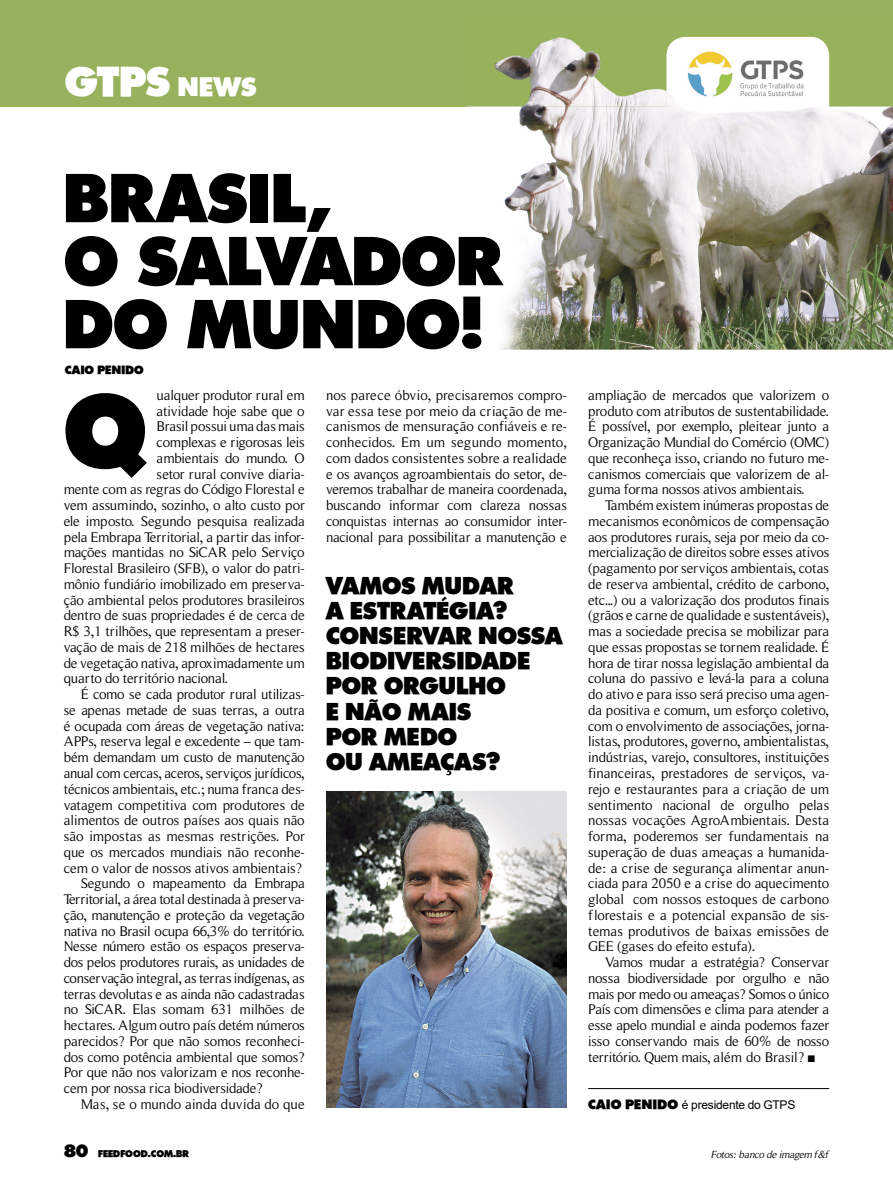
<style>
.page{position:relative;width:893px;height:1191px;background:#fff}
.page>*{position:absolute;margin:0;border:0;box-sizing:border-box;transform-origin:0 0}
.t1{font:800 104.25px "Intrepid";color:#000}
.t2{font:800 69px/63px "Intrepid";letter-spacing:.01em;color:#000}
.t3{font:800 41.7px "Intrepid";color:#fff}
.t4{font:800 24.3px/25.2px "Intrepid";letter-spacing:.015em;color:#000}
.t5{font:14.25px/15.8px "Roman Serif";letter-spacing:-.02em;color:#000;text-align:justify}
.t6{font:14.25px "Roman Serif";color:#000}
.t7{font:12px "Arial";letter-spacing:-.02em;color:#000}
.t8{font:800 12px "Intrepid";letter-spacing:.02em;color:#000}
.t9{font:italic 10.5px "Roman Serif";letter-spacing:-.03em;color:#000}
.t10{font:800 9.75px "Intrepid";color:#000}
.s1{font-size:26.7px}
.s2{font-family:"Arial Narrow"}
.s3{font-family:"Intrepid";font-weight:800;font-size:13.5px}
.s4{font-size:18px}
</style>
<div class="page">
<div style="left:0;top:0;width:893px;height:106px;background:#97b15c"></div>
<hr style="left:588px;top:1088px;width:241px;height:1px;background:#000">
<img style="left:326px;top:791px;width:241px;height:316px">
<img style="left:467px;top:36px;width:426px;height:313px">
<img style="left:666px;top:37px;width:163px;height:74px">
<img style="left:685px;top:48px;width:124px;height:53px">
<h3 class="t3" style="left:65px;top:56px;width:193px">GTPS <span class="s1">NEWS</span></h3>
<h2 class="t2" style="left:64px;top:166px;width:439px">BRASIL,<br>O SALVADOR<br>DO MUNDO!</h2>
<p class="t8" style="left:65px;top:363px;width:81px">CAIO PENIDO</p>
<p class="t5" style="left:157px;top:387px;width:150px">ualquer produtor rural em</p>
<p class="t5" style="left:157px;top:403px;width:150px">atividade hoje sabe que o</p>
<p class="t5" style="left:157px;top:418px;width:150px">Brasil possui uma das mais</p>
<p class="t5" style="left:157px;top:434px;width:150px">complexas e rigorosas leis</p>
<p class="t5" style="left:157px;top:450px;width:150px">ambientais do mundo. O</p>
<p class="t5" style="left:157px;top:466px;width:150px">setor rural convive diaria-</p>
<p class="t5" style="left:64px;top:481px;width:242px">mente com as regras do Código Florestal e</p>
<p class="t5" style="left:64px;top:497px;width:243px">vem assumindo, sozinho, o alto custo por</p>
<p class="t5" style="left:64px;top:513px;width:242px">ele imposto. Segundo pesquisa realizada</p>
<p class="t5" style="left:64px;top:529px;width:242px">pela Embrapa Territorial, a partir das infor-</p>
<p class="t5" style="left:64px;top:544px;width:243px">mações mantidas no SiCAR pelo Serviço</p>
<p class="t5" style="left:64px;top:560px;width:243px">Florestal Brasileiro (SFB), o valor do patri-</p>
<p class="t5" style="left:64px;top:576px;width:243px">mônio fundiário imobilizado em preserva-</p>
<p class="t5" style="left:64px;top:592px;width:242px">ção ambiental pelos produtores brasileiros</p>
<p class="t5" style="left:64px;top:607px;width:242px">dentro de suas propriedades é de cerca de</p>
<p class="t5" style="left:64px;top:623px;width:242px">R$ 3,1 trilhões, que representam a preser-</p>
<p class="t5" style="left:64px;top:639px;width:242px">vação de mais de 218 milhões de hectares</p>
<p class="t5" style="left:64px;top:655px;width:243px">de vegetação nativa, aproximadamente um</p>
<p class="t5" style="left:64px;top:670px;width:166px">quarto do território nacional.</p>
<p class="t5" style="left:81px;top:686px;width:225px">É como se cada produtor rural utilizas-</p>
<p class="t5" style="left:64px;top:702px;width:242px">se apenas metade de suas terras, a outra</p>
<p class="t5" style="left:64px;top:718px;width:243px">é ocupada com áreas de vegetação nativa:</p>
<p class="t5" style="left:64px;top:733px;width:242px">APPs, reserva legal e excedente – que tam-</p>
<p class="t5" style="left:64px;top:749px;width:242px">bém demandam um custo de manutenção</p>
<p class="t5" style="left:64px;top:765px;width:242px">anual com cercas, aceros, serviços jurídicos,</p>
<p class="t5" style="left:64px;top:781px;width:243px">técnicos ambientais, etc.; numa franca des-</p>
<p class="t5" style="left:64px;top:796px;width:242px">vatagem competitiva com produtores de</p>
<p class="t5" style="left:64px;top:812px;width:242px">alimentos de outros países aos quais não</p>
<p class="t6" style="left:64px;top:828px;width:243px">são impostas as mesmas restrições. Por</p>
<p class="t5" style="left:64px;top:844px;width:242px">que os mercados mundiais não reconhe-</p>
<p class="t5" style="left:64px;top:859px;width:240px">cem o valor de nossos ativos ambientais?</p>
<p class="t5" style="left:81px;top:875px;width:225px">Segundo o mapeamento da Embrapa</p>
<p class="t5" style="left:64px;top:891px;width:243px">Territorial, a área total destinada à preserva-</p>
<p class="t5" style="left:64px;top:907px;width:243px">ção, manutenção e proteção da vegetação</p>
<p class="t5" style="left:64px;top:922px;width:243px">nativa no Brasil ocupa 66,3% do território.</p>
<p class="t5" style="left:64px;top:938px;width:242px">Nesse número estão os espaços preserva-</p>
<p class="t5" style="left:64px;top:954px;width:242px">dos pelos produtores rurais, as unidades de</p>
<p class="t5" style="left:64px;top:970px;width:242px">conservação integral, as terras indígenas, as</p>
<p class="t5" style="left:64px;top:985px;width:242px">terras devolutas e as ainda não cadastradas</p>
<p class="t5" style="left:64px;top:1001px;width:242px">no SiCAR. Elas somam 631 milhões de</p>
<p class="t5" style="left:64px;top:1017px;width:243px">hectares. Algum outro país detém números</p>
<p class="t5" style="left:64px;top:1033px;width:242px">parecidos? Por que não somos reconheci-</p>
<p class="t5" style="left:64px;top:1048px;width:242px">dos como potência ambiental que somos?</p>
<p class="t5" style="left:64px;top:1064px;width:242px">Por que não nos valorizam e nos reconhe-</p>
<p class="t5" style="left:64px;top:1080px;width:201px">cem por nossa rica biodiversidade?</p>
<p class="t6" style="left:81px;top:1095px;width:225px">Mas, se o mundo ainda duvida do que</p>
<h1 class="t1" style="left:64px;top:368px;width:85px">Q</h1>
<p class="t5" style="left:326px;top:387px;width:242px">nos parece óbvio, precisaremos compro&shy;var essa tese por meio da criação de me&shy;canismos de mensuração confiáveis e re&shy;conhecidos. Em um segundo momento, com dados consistentes sobre a realidade e os avanços agroambientais do setor, de&shy;veremos trabalhar de maneira coordenada, buscando informar com clareza nossas conquistas internas ao consumidor inter&shy;nacional para possibilitar a manutenção e</p>
<h3 class="t4" style="left:326px;top:572px;width:238px">VAMOS MUDAR<br>A ESTRATÉGIA?<br>CONSERVAR NOSSA<br>BIODIVERSIDADE<br>POR ORGULHO<br>E NÃO MAIS<br>POR MEDO<br>OU AMEAÇAS?</h3>
<p class="t5" style="left:588px;top:387px;width:242px">ampliação de mercados que valorizem o produto com atributos de sustentabilidade.<br>É possível, por exemplo, pleitear junto a Organização Mundial do Comércio (OMC) que reconheça isso, criando no futuro me&shy;canismos comerciais que valorizem de al&shy;guma forma nossos ativos ambientais.</p>
<p class="t5" style="left:588px;top:497px;width:242px;text-indent:17px">Também existem inúmeras propostas de mecanismos econômicos de compensação aos produtores rurais, seja por meio da co&shy;mercialização de direitos sobre esses ativos (pagamento por serviços ambientais, cotas de reserva ambiental, crédito de carbono, etc...) ou a valorização dos produtos finais (grãos e carne de qualidade e sustentáveis), mas a sociedade precisa se mobilizar para que essas propostas se tornem realidade. É hora de tirar nossa legislação ambiental da coluna do passivo e levá-la para a coluna do ativo e para isso será preciso uma agen&shy;da positiva e comum, um esforço coletivo, com o envolvimento de associações, jorna&shy;listas, produtores, governo, ambientalistas, indústrias, varejo, consultores, instituições financeiras, prestadores de serviços, va&shy;rejo e restaurantes para a criação de um sentimento nacional de orgulho pelas nossas vocações AgroAmbientais. Desta forma, poderemos ser fundamentais na superação de duas ameaças a humanida&shy;de: a crise de segurança alimentar anun&shy;ciada para 2050 e a crise do aquecimento global com nossos estoques de carbono florestais e a potencial expansão de sis&shy;temas produtivos de baixas emissões de GEE (gases do efeito estufa).</p>
<p class="t5" style="left:588px;top:954px;width:242px;text-indent:17px">Vamos mudar a estratégia? Conservar nossa biodiversidade por orgulho e não mais por medo ou ameaças? Somos o único País com dimensões e clima para atender a esse apelo mundial e ainda podemos fazer isso conservando mais de 60% de nosso território. Quem mais, além do Brasil? <span class="s2">■</span></p>
<p class="t7" style="left:588px;top:1096px;width:209px"><span class="s3">CAIO PENIDO</span> é presidente do GTPS</p>
<p class="t10" style="left:64px;top:1148px;width:127px"><span class="s4">80</span> FEEDFOOD.COM.BR</p>
<p class="t9" style="left:712px;top:1148px;width:119px">Fotos: banco de imagem f&amp;f</p>
</div>
